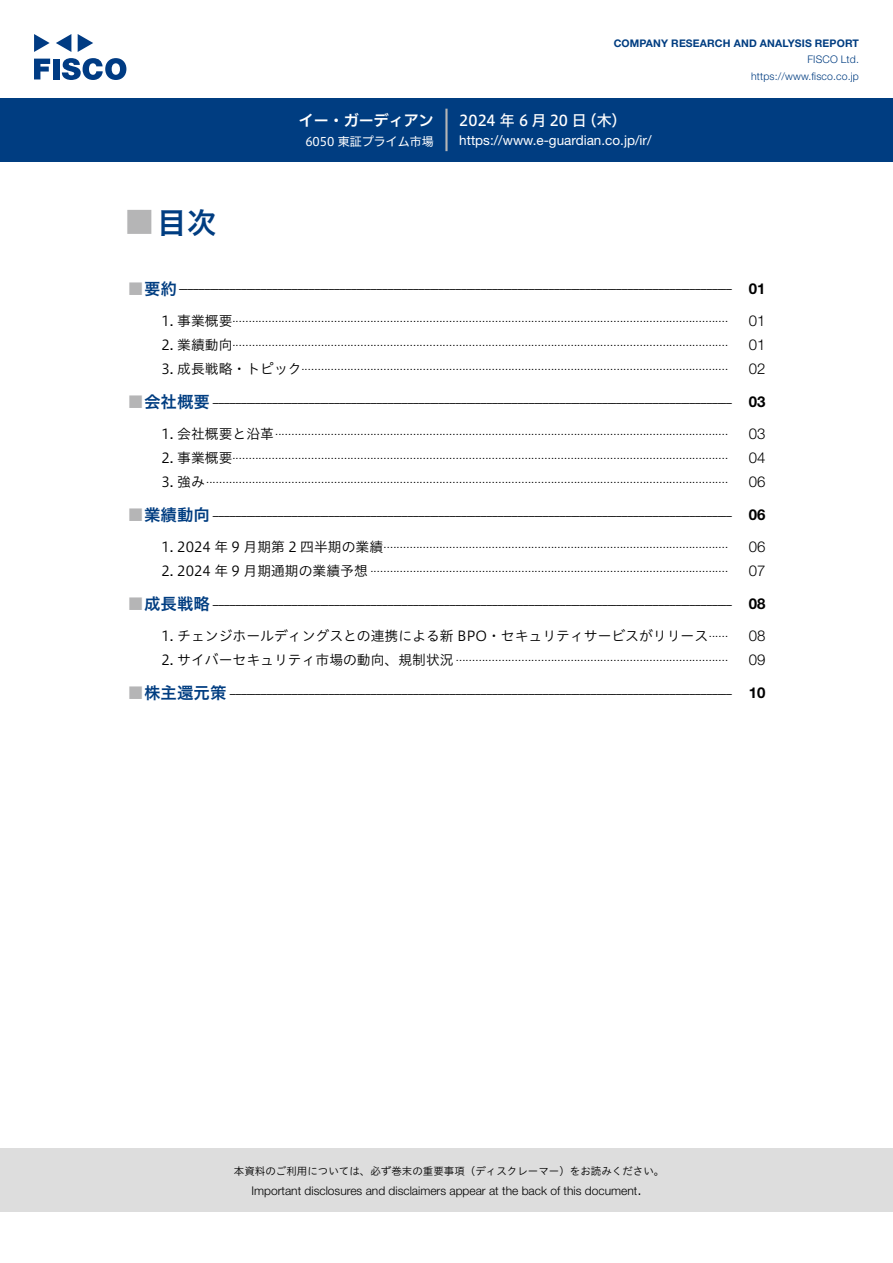
<style>
.page{position:relative;width:893px;height:1263px;background:#fff}
.page>*{position:absolute;margin:0;border:0;box-sizing:border-box;transform-origin:0 0}
.t1{font:30px "Hiragino UD Sans Std N W6";color:#003d81}
.t2{font:24px "Hiragino UD Sans Std W6";color:#b5b5b6}
.t3{font:16.5px "Hiragino UD Sans Std W6";color:#003d81}
.t4{font:300 15px "Helvetica Neue LT Std";color:#000}
.t5{font:15px "Hiragino UD Sans F Std N W5";letter-spacing:.01em;color:#fff}
.t6{font:700 15px "Helvetica Neue LT Std";color:#000}
.t7{font:15px "Hiragino UD Sans F Std N W6";color:#fff}
.t8{font:13.8px "Hiragino UD Sans Std W3";color:#000}
.t9{font:13.5px "Helvetica Neue LT Std";color:#fff}
.t10{font:12px "Hiragino UD Sans Std W3";color:#000}
.t11{font:300 12px "Helvetica Neue LT Std";color:#000}
.t12{font:12px "Hiragino UD Sans F Std N W4";color:#fff}
.t13{font:10.5px "Hiragino UD Sans Std W3";color:#000}
.t14{font:700 10.5px "Helvetica Neue LT Std";letter-spacing:.015em;color:#003d81}
.t15{font:300 10.5px/16.5px "Helvetica Neue LT Std";letter-spacing:.015em;color:#003d81;text-align:right}
.t16{font:9px "Hiragino UD Sans Std W3";color:#000}
.s1{color:#b5b5b6}
</style>
<div class="page">
<div style="left:0;top:1148px;width:893px;height:64px;background:#ddd"></div>
<svg style="left:34px;top:59px;width:16px;height:20px"></svg>
<div style="left:53px;top:59px;width:6px;height:20px;background:#003b83"></div>
<svg style="left:62px;top:58px;width:64px;height:22px"></svg>
<svg style="left:34px;top:34px;width:16px;height:18px"></svg>
<svg style="left:78px;top:34px;width:15px;height:18px"></svg>
<svg style="left:56px;top:34px;width:15px;height:18px"></svg>
<div style="left:0;top:98px;width:893px;height:64px;background:#003d81"></div>
<hr style="left:445px;top:109px;width:3px;height:42px;background:#b5b5b6">
<h2 class="t2" style="left:128px;top:204px;width:25px">█</h2>
<h1 class="t1" style="left:157px;top:199px;width:61px">目次</h1>
<h3 class="t7" style="left:299px;top:109px;width:136px">イー・ガーディアン</h3>
<h3 class="t12" style="left:305px;top:132px;width:130px">6050 東証プライム市場</h3>
<p class="t14" style="left:614px;top:37px;width:247px">COMPANY RESEARCH AND ANALYSIS REPORT</p>
<p class="t15" style="left:751px;top:51px;width:109px">FISCO Ltd. https://www.fisco.co j p.</p>
<h3 class="t5" style="left:582px;top:109px;width:46px">（木(</h3>
<h3 class="t5" style="left:459px;top:109px;width:129px">2024 年 6 月20 日</h3>
<h3 class="t9" style="left:459px;top:132px;width:194px">https://www -e. guardian. c o j p. /i r/</h3>
<h3 class="t3" style="left:128px;top:276px;width:51px"><span class="s1">■</span>要約</h3>
<h3 class="t10" style="left:177px;top:280px;width:557px">-----------------------------------------------------------------------------------------------------------------------------------------------------------------------------------------------------</h3>
<h3 class="t8" style="left:162px;top:310px;width:73px">1. 事業概要</h3>
<p class="t16" style="left:233px;top:312px;width:497px">.......................................................................................................................................................</p>
<h3 class="t8" style="left:162px;top:334px;width:73px">2. 業績動向</h3>
<p class="t16" style="left:233px;top:336px;width:497px">.......................................................................................................................................................</p>
<h3 class="t8" style="left:162px;top:358px;width:142px">3. 成長戦略・トピック</h3>
<p class="t16" style="left:302px;top:360px;width:428px">..................................................................................................................................</p>
<h3 class="t3" style="left:128px;top:389px;width:84px"><span class="s1">■</span>会社概要</h3>
<h3 class="t10" style="left:210px;top:393px;width:524px">-----------------------------------------------------------------------------------------------------------------------------------------------------------------------------------------</h3>
<h3 class="t8" style="left:162px;top:423px;width:114px">1. 会社概要と沿革</h3>
<p class="t16" style="left:275px;top:425px;width:454px">..........................................................................................................................................</p>
<h3 class="t8" style="left:162px;top:447px;width:73px">2. 事業概要</h3>
<p class="t16" style="left:233px;top:449px;width:497px">.......................................................................................................................................................</p>
<h3 class="t8" style="left:162px;top:471px;width:45px">3. 強み</h3>
<p class="t16" style="left:206px;top:473px;width:523px">...............................................................................................................................................................</p>
<h3 class="t3" style="left:128px;top:502px;width:84px"><span class="s1">■</span>業績動向</h3>
<h3 class="t10" style="left:210px;top:506px;width:524px">-----------------------------------------------------------------------------------------------------------------------------------------------------------------------------------------</h3>
<h3 class="t8" style="left:162px;top:536px;width:223px">1. 2024 年 9 月期第 2 四半期の業績</h3>
<p class="t16" style="left:384px;top:538px;width:346px">.........................................................................................................</p>
<h3 class="t8" style="left:162px;top:560px;width:208px">2. 2024 年 9 月期通期の業績予想</h3>
<p class="t16" style="left:371px;top:562px;width:359px">.............................................................................................................</p>
<h3 class="t3" style="left:128px;top:591px;width:84px"><span class="s1">■</span>成長戦略</h3>
<h3 class="t10" style="left:210px;top:595px;width:524px">-----------------------------------------------------------------------------------------------------------------------------------------------------------------------------------------</h3>
<h3 class="t8" style="left:162px;top:625px;width:548px">1. チェンジホールディングスとの連携による新 BPO・セキュリティサービスがリリース</h3>
<p class="t16" style="left:709px;top:627px;width:20px">......</p>
<h3 class="t8" style="left:162px;top:649px;width:294px">2. サイバーセキュリティ市場の動向、規制状況</h3>
<p class="t16" style="left:456px;top:651px;width:273px">...................................................................................</p>
<h3 class="t3" style="left:128px;top:680px;width:101px"><span class="s1">■</span>株主還元策</h3>
<h3 class="t10" style="left:227px;top:684px;width:508px">-----------------------------------------------------------------------------------------------------------------------------------------------------------------------------------</h3>
<h3 class="t6" style="left:749px;top:279px;width:18px">01</h3>
<h3 class="t4" style="left:749px;top:311px;width:18px">01</h3>
<h3 class="t4" style="left:749px;top:335px;width:18px">01</h3>
<h3 class="t4" style="left:749px;top:359px;width:18px">02</h3>
<h3 class="t6" style="left:749px;top:392px;width:18px">03</h3>
<h3 class="t4" style="left:749px;top:424px;width:18px">03</h3>
<h3 class="t4" style="left:749px;top:448px;width:18px">04</h3>
<h3 class="t4" style="left:749px;top:472px;width:18px">06</h3>
<h3 class="t6" style="left:749px;top:505px;width:18px">06</h3>
<h3 class="t4" style="left:749px;top:537px;width:18px">06</h3>
<h3 class="t4" style="left:749px;top:561px;width:18px">07</h3>
<h3 class="t6" style="left:749px;top:594px;width:18px">08</h3>
<h3 class="t4" style="left:749px;top:626px;width:18px">08</h3>
<h3 class="t4" style="left:749px;top:650px;width:18px">09</h3>
<h3 class="t6" style="left:749px;top:683px;width:18px">10</h3>
<p class="t13" style="left:234px;top:1163px;width:432px">本資料のご利用については、必ず巻末の重要事項（ディスクレーマー）をお読みください。</p>
<h3 class="t4" style="left:637px;top:1180px;width:6px">.</h3>
<h3 class="t11" style="left:251px;top:1183px;width:387px">Important disclosures and disclaimers appear at the back of this document</h3>
</div>
